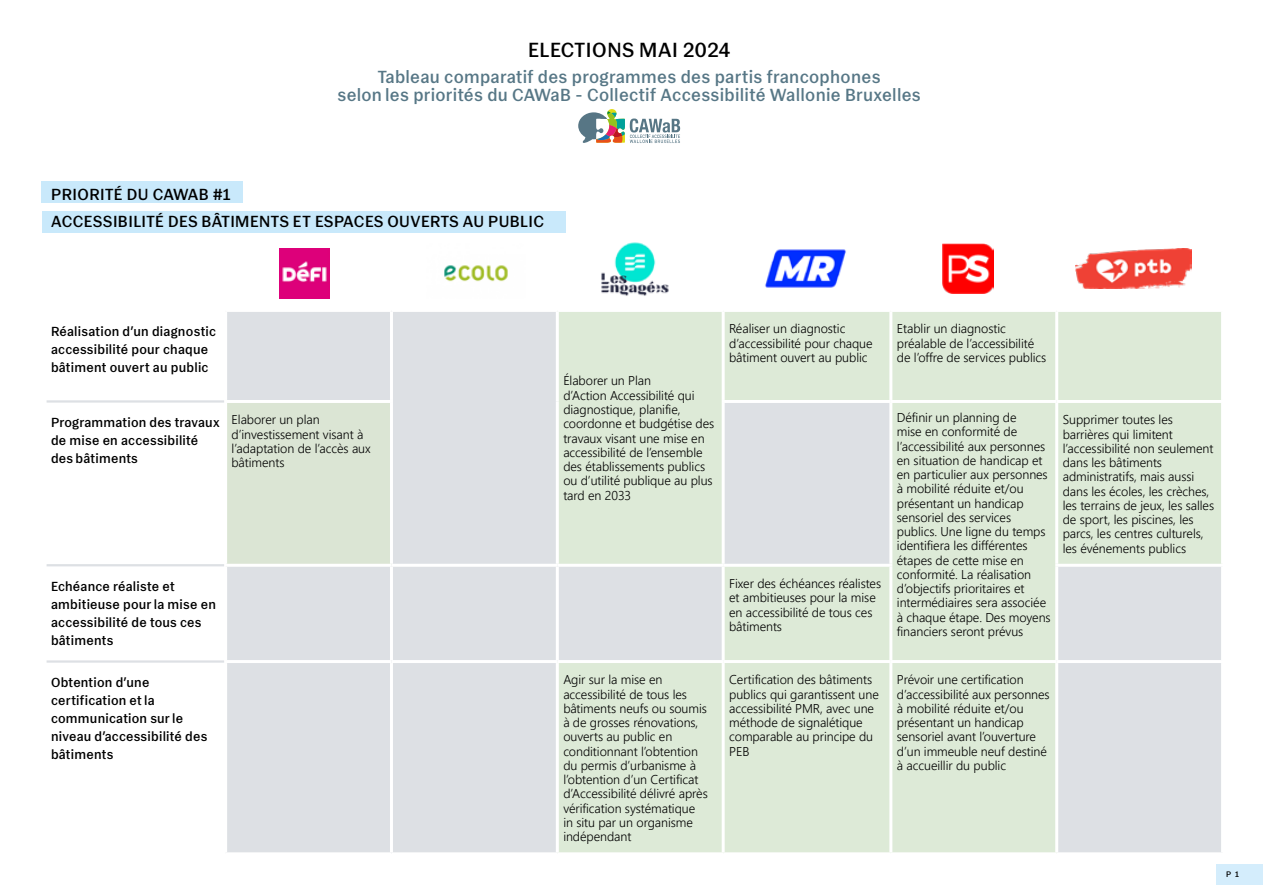
<style>
.page{position:relative;width:1263px;height:893px;background:#fff}
.page>*{position:absolute;margin:0;border:0;box-sizing:border-box;transform-origin:0 0}
.t1{font:300 21px "Gal Gothic Variable Roman";letter-spacing:.025em;color:#000}
.t2{font:300 18px/18px "Gal Gothic Variable Roman";letter-spacing:.015em;color:#577786;text-align:center}
.t3{font:300 16.5px/26.5px "Gal Gothic Variable Roman";letter-spacing:.03em;color:#000}
.t4{font:300 13.5px/18px "Gal Gothic Variable Roman";letter-spacing:.015em;color:#000}
.t5{font:300 12.75px/14.2px "Segoe UI";letter-spacing:-.005em;color:#000}
.t6{font:300 8.25px "Gal Gothic Variable Roman";color:#000}
</style>
<div class="page">
<div style="left:42px;top:182px;width:201px;height:21px;background:#c9e9fb"></div>
<div style="left:42px;top:212px;width:524px;height:21px;background:#c9e9fb"></div>
<div style="left:1217px;top:864px;width:46px;height:21px;background:#d4edfc"></div>
<div style="left:227px;top:312px;width:329px;height:540px;background:#dde0e4"></div>
<svg style="left:559px;top:312px;width:662px;height:540px;background:#dde7da"></svg>
<div style="left:226px;top:401px;width:165px;height:164px;background:#dbe5d4"></div>
<hr style="left:390px;top:312px;width:3px;height:88px;background:#fff">
<hr style="left:722px;top:312px;width:3px;height:88px;background:#fff">
<hr style="left:889px;top:312px;width:3px;height:88px;background:#fff">
<hr style="left:1055px;top:312px;width:3px;height:88px;background:#fff">
<hr style="left:224px;top:400px;width:169px;height:3px;background:#fff">
<hr style="left:224px;top:403px;width:3px;height:161px;background:#fff">
<hr style="left:390px;top:403px;width:3px;height:161px;background:#fff">
<hr style="left:722px;top:400px;width:169px;height:3px;background:#fff">
<hr style="left:722px;top:403px;width:3px;height:161px;background:#fff">
<hr style="left:891px;top:400px;width:166px;height:3px;background:#fff">
<hr style="left:889px;top:403px;width:3px;height:161px;background:#fff">
<hr style="left:1057px;top:400px;width:167px;height:3px;background:#fff">
<hr style="left:1055px;top:403px;width:3px;height:161px;background:#fff">
<hr style="left:224px;top:564px;width:167px;height:3px;background:#fff">
<hr style="left:391px;top:564px;width:166px;height:3px;background:#fff">
<hr style="left:390px;top:567px;width:3px;height:93px;background:#fff">
<hr style="left:557px;top:564px;width:166px;height:3px;background:#fff">
<hr style="left:723px;top:564px;width:169px;height:3px;background:#fff">
<hr style="left:722px;top:567px;width:3px;height:93px;background:#fff">
<hr style="left:889px;top:567px;width:3px;height:93px;background:#fff">
<hr style="left:1055px;top:564px;width:169px;height:3px;background:#fff">
<hr style="left:1055px;top:567px;width:3px;height:93px;background:#fff">
<hr style="left:224px;top:660px;width:167px;height:3px;background:#fff">
<hr style="left:391px;top:660px;width:166px;height:3px;background:#fff">
<hr style="left:390px;top:663px;width:3px;height:189px;background:#fff">
<hr style="left:557px;top:660px;width:166px;height:3px;background:#fff">
<hr style="left:723px;top:660px;width:168px;height:3px;background:#fff">
<hr style="left:722px;top:663px;width:3px;height:189px;background:#fff">
<hr style="left:891px;top:660px;width:166px;height:3px;background:#fff">
<hr style="left:889px;top:663px;width:3px;height:189px;background:#fff">
<hr style="left:1057px;top:660px;width:167px;height:3px;background:#fff">
<hr style="left:1055px;top:663px;width:3px;height:189px;background:#fff">
<hr style="left:47px;top:400px;width:177px;height:3px;background:#dde0e4">
<hr style="left:47px;top:564px;width:177px;height:2px;background:#dde0e4">
<hr style="left:47px;top:660px;width:177px;height:3px;background:#dde0e4">
<svg style="left:578px;top:109px;width:102px;height:34px"></svg>
<img style="left:601px;top:242px;width:68px;height:54px">
<img style="left:765px;top:249px;width:81px;height:39px">
<img style="left:279px;top:248px;width:51px;height:51px">
<img style="left:444px;top:265px;width:64px;height:17px">
<img style="left:942px;top:243px;width:51px;height:50px">
<img style="left:1075px;top:248px;width:116px;height:41px">
<h1 class="t1" style="left:528px;top:36px;width:204px">ELECTIONS MAI 2024</h1>
<h2 class="t2" style="left:337px;top:68px;width:585px">Tableau comparatif des programmes des partis francophones<br>selon les priorités du CAWaB - Collectif Accessibilité Wallonie Bruxelles</h2>
<p class="t3" style="left:51px;top:181px;width:494px">PRIORITÉ DU CAWAB #1<br>ACCESSIBILITÉ DES BÂTIMENTS ET ESPACES OUVERTS AU PUBLIC</p>
<p class="t5" style="left:729px;top:320px;width:145px">Réaliser un diagnostic d’accessibilité pour chaque bâtiment ouvert au public</p>
<p class="t5" style="left:897px;top:320px;width:151px">Etablir un diagnostic préalable de l’accessibilité de l’offre de services publics</p>
<p class="t4" style="left:51px;top:322px;width:166px">Réalisation d’un diagnostic accessibilité pour chaque bâtiment ouvert au public</p>
<p class="t5" style="left:563px;top:373px;width:152px">Élaborer un Plan<br>d’Action Accessibilité qui diagnostique, planifie, coordonne et budgétise des travaux visant une mise en accessibilité de l’ensemble des établissements publics ou d’utilité publique au plus tard en 2033</p>
<p class="t4" style="left:51px;top:413px;width:170px">Programmation des travaux de mise en accessibilité des bâtiments</p>
<p class="t5" style="left:232px;top:411px;width:141px">Elaborer un plan d’investissement visant à l’adaptation de l’accès aux bâtiments</p>
<p class="t5" style="left:897px;top:409px;width:155px">Définir un planning de<br>mise en conformité de l’accessibilité aux personnes en situation de handicap et en particulier aux personnes à mobilité réduite et/ou présentant un handicap sensoriel des services publics. Une ligne du temps identifiera les différentes étapes de cette mise en conformité. La réalisation d’objectifs prioritaires et intermédiaires sera associée à chaque étape. Des moyens financiers seront prévus</p>
<p class="t5" style="left:1063px;top:411px;width:153px">Supprimer toutes les barrières qui limitent l’accessibilité non seulement dans les bâtiments administratifs, mais aussi dans les écoles, les crèches, les terrains de jeux, les salles de sport, les piscines, les parcs, les centres culturels, les événements publics</p>
<p class="t4" style="left:51px;top:577px;width:166px">Echéance réaliste et ambitieuse pour la mise en accessibilité de tous ces bâtiments</p>
<p class="t5" style="left:729px;top:575px;width:154px">Fixer des échéances réalistes et ambitieuses pour la mise en accessibilité de tous ces bâtiments</p>
<p class="t4" style="left:51px;top:673px;width:158px">Obtention d’une certification et la communication sur le niveau d’accessibilité des bâtiments</p>
<p class="t5" style="left:563px;top:671px;width:146px">Agir sur la mise en accessibilité de tous les bâtiments neufs ou soumis à de grosses rénovations, ouverts au public en conditionnant l’obtention du permis d’urbanisme à l’obtention d’un Certificat d’Accessibilité délivré après vérification systématique in situ par un organisme indépendant</p>
<p class="t5" style="left:729px;top:671px;width:151px">Certification des bâtiments publics qui garantissent une accessibilité PMR, avec une méthode de signalétique comparable au principe du<br>PEB</p>
<p class="t5" style="left:897px;top:671px;width:154px">Prévoir une certification d’accessibilité aux personnes à mobilité réduite et/ou présentant un handicap sensoriel avant l’ouverture d’un immeuble neuf destiné à accueillir du public</p>
<p class="t6" style="left:1226px;top:868px;width:14px">P 1</p>
</div>
